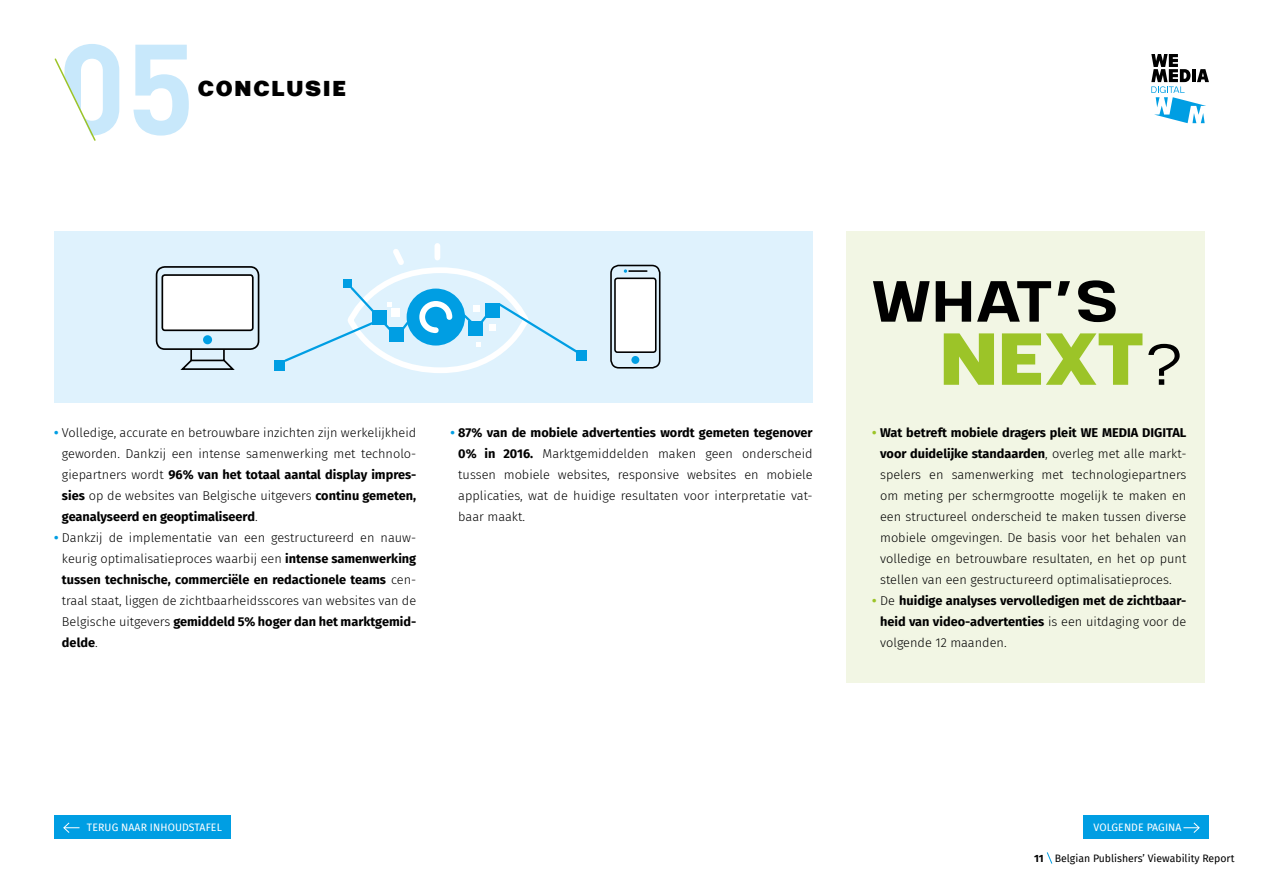
<style>
.page{position:relative;width:1263px;height:893px;background:#fff}
.page>*{position:absolute;margin:0;border:0;box-sizing:border-box;transform-origin:0 0}
.t1{font:700 126.6px "DIN";color:#c8e8fb}
.t2{font:800 87.9px "Breul Grotesk A";color:#9cc428}
.t3{font:69.3px "Breul Grotesk A";color:#000}
.t4{font:900 25.8px "Breul Grotesk A";letter-spacing:.07em;color:#000}
.t5{font:300 12.75px/21px "Fira Sans";color:#000;text-align:justify}
.t6{font:700 12.75px/21px "Fira Sans";color:#000;text-align:justify}
.t7{font:10.5px "Fira Sans";color:#000}
.t8{font:10.5px "Fira Sans";letter-spacing:.01em;color:#fff}
.s1{font-weight:700;color:#009ee3}
.s2{font-weight:700}
.s3{font-weight:200;font-size:69.3px;color:#000}
.s4{font-weight:700;color:#9cc428}
.s5{color:#9cc428}
.s6{font-weight:300}
</style>
<div class="page">
<div style="left:847px;top:232px;width:358px;height:451px;background:#f2f6e4"></div>
<div style="left:54px;top:232px;width:759px;height:171px;background:#dff2fd"></div>
<svg style="left:54px;top:58px;width:42px;height:83px"></svg>
<div style="left:610px;top:265px;width:50px;height:104px;border:2px solid #000;border-radius:8px"></div>
<div style="left:615px;top:278px;width:41px;height:74px;background:#fff;border-radius:2px"></div>
<div style="left:614px;top:278px;width:42px;height:75px;border:2px solid #000;border-radius:2px"></div>
<div style="left:631px;top:356px;width:8px;height:8px;background:#009ee3;border-radius:50%"></div>
<svg style="left:624px;top:269px;width:23px;height:4px"></svg>
<div style="left:203px;top:335px;width:9px;height:9px;background:#009ee3;border-radius:50%"></div>
<div style="left:156px;top:266px;width:103px;height:84px;border:2px solid #000;border-radius:8px"></div>
<div style="left:190px;top:348px;width:35px;height:13px;border:2px solid #000"></div>
<svg style="left:180px;top:357px;width:55px;height:13px"></svg>
<div style="left:162px;top:275px;width:91px;height:55px;background:#fff;border-radius:3px"></div>
<div style="left:161px;top:274px;width:93px;height:57px;border:2px solid #000;border-radius:3px"></div>
<div style="left:348px;top:267px;width:181px;height:106px;border:6px solid #fff;border-radius:50%"></div>
<div style="left:407px;top:289px;width:58px;height:57px;background:#009ee3;border-radius:50%"></div>
<div style="left:434px;top:246px;width:6px;height:12px;background:#fff"></div>
<svg style="left:393px;top:249px;width:11px;height:16px"></svg>
<div style="left:275px;top:360px;width:10px;height:11px;background:#009ee3"></div>
<div style="left:576px;top:350px;width:11px;height:11px;background:#009ee3"></div>
<svg style="left:461px;top:301px;width:115px;height:54px"></svg>
<svg style="left:284px;top:285px;width:171px;height:79px"></svg>
<div style="left:343px;top:280px;width:9px;height:8px;background:#009ee3"></div>
<svg style="left:1046px;top:852px;width:7px;height:12px"></svg>
<div style="left:1084px;top:816px;width:125px;height:23px;background:#009ee3"></div>
<svg style="left:1183px;top:822px;width:17px;height:11px"></svg>
<svg style="left:1151px;top:54px;width:58px;height:69px"></svg>
<div style="left:54px;top:816px;width:176px;height:23px;background:#009ee3"></div>
<svg style="left:63px;top:822px;width:17px;height:11px"></svg>
<h1 class="t1" style="left:58px;top:6px;width:139px">05</h1>
<h3 class="t4" style="left:198px;top:72px;width:150px">CONCLUSIE</h3>
<p class="t5" style="left:62px;top:422px;width:356px;text-indent:-8px"><span class="s1">•</span> Volledige, accurate en betrouwbare inzichten zijn werkelijkheid geworden. Dankzij een intense samenwerking met technolo&shy;giepartners wordt <span class="s2">96% van het totaal aantal display impres&shy;sies</span> op de websites van Belgische uitgevers <span class="s2">continu gemeten, geanalyseerd en geoptimaliseerd</span>.</p>
<p class="t5" style="left:62px;top:527px;width:356px;text-indent:-8px"><span class="s1">•</span> Dankzij de implementatie van een gestructureerd en nauw&shy;keurig optimalisatieproces waarbij een <span class="s2">intense samenwerking tussen technische, commerciële en redactionele teams</span> cen&shy;traal staat, liggen de zichtbaarheidsscores van websites van de Belgische uitgevers <span class="s2">gemiddeld 5% hoger dan het marktgemid&shy;delde</span>.</p>
<h3 class="t3" style="left:872px;top:257px;width:247px">WHAT’S</h3>
<h2 class="t2" style="left:940px;top:302px;width:246px">NEXT<span class="s3">?</span></h2>
<p class="t5" style="left:458px;top:422px;width:356px;text-indent:-8px"><span class="s1">•</span> <span class="s2">87% van de mobiele advertenties wordt gemeten tegenover 0% in 2016.</span> Marktgemiddelden maken geen onderscheid tussen mobiele websites, responsive websites en mobiele applicaties, wat de huidige resultaten voor interpretatie vat&shy;baar maakt.</p>
<p class="t5" style="left:880px;top:422px;width:308px;text-indent:-8px"><span class="s4">•</span> <span class="s2">Wat betreft mobiele dragers pleit WE MEDIA DIGITAL voor duidelijke standaarden</span>, overleg met alle markt&shy;spelers en samenwerking met technologiepartners om meting per schermgrootte mogelijk te maken en een structureel onderscheid te maken tussen diverse mobiele omgevingen. De basis voor het behalen van volledige en betrouwbare resultaten, en het op punt stellen van een gestructureerd optimalisatieproces.</p>
<p class="t6" style="left:880px;top:589px;width:308px;text-indent:-8px"><span class="s5">•</span> <span class="s6">De</span> huidige analyses vervolledigen met de zichtbaar&shy;heid van video-advertenties <span class="s6">is een uitdaging voor de volgende 12 maanden.</span></p>
<p class="t8" style="left:87px;top:819px;width:136px">TERUG NAAR INHOUDSTAFEL</p>
<p class="t8" style="left:1093px;top:819px;width:90px">VOLGENDE PAGINA</p>
<p class="t7" style="left:1034px;top:850px;width:202px"><span class="s2">11</span> Belgian Publishers’ Viewability Report</p>
</div>
